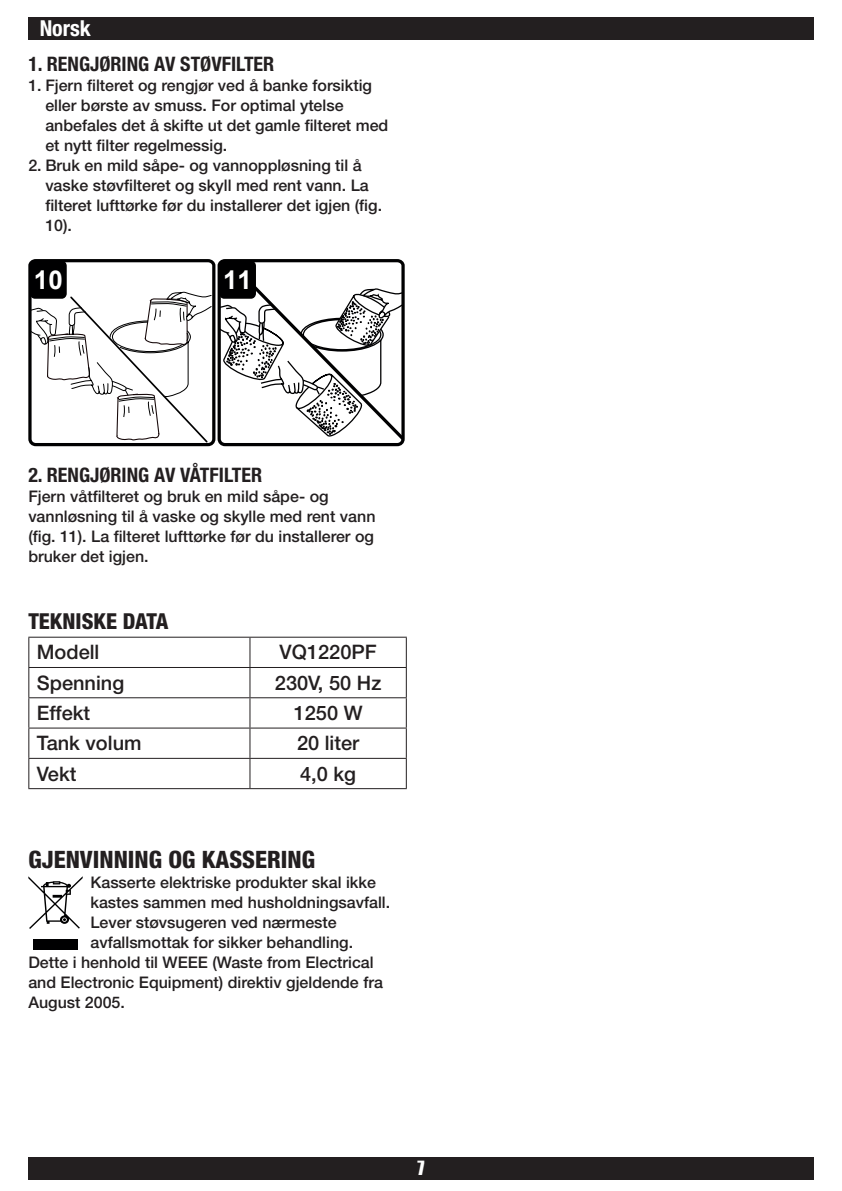
<style>
.page{position:relative;width:842px;height:1191px;background:#fff}
.page>*{position:absolute;margin:0;border:0;box-sizing:border-box;transform-origin:0 0}
.t1{font:700 26px "Arial";color:#fff}
.t2{font:800 condensed 24px "Helvetica Neue LT Std";color:#231f20}
.t3{font:800 condensed 22px "Helvetica Neue LT Std";color:#231f20}
.t4{font:700 condensed 22px "Helvetica Neue LT Std";color:#fff}
.t5{font:500 20px "Helvetica Neue LT Std";color:#231f20}
.t6{font:700 condensed 20px "Helvetica Neue LT Std";color:#231f20}
.t7{font:18px "Impact";color:#fff}
.t8{font:500 16px/20px "Helvetica Neue LT Std";color:#231f20}
</style>
<div class="page">
<div style="left:28px;top:1157px;width:786px;height:22px;background:#231f20"></div>
<div style="left:28px;top:17px;width:786px;height:23px;background:#231f20"></div>
<div style="left:30px;top:261px;width:37px;height:38px;background:#000001;border-radius:5px"></div>
<div style="left:28px;top:259px;width:187px;height:187px;border:3px solid #000001;border-radius:6px"></div>
<svg style="left:30px;top:292px;width:182px;height:152px"></svg>
<svg style="left:222px;top:286px;width:179px;height:156px"></svg>
<div style="left:219px;top:261px;width:37px;height:38px;background:#000001;border-radius:5px"></div>
<div style="left:218px;top:259px;width:187px;height:187px;border:3px solid #000001;border-radius:6px"></div>
<hr style="left:28px;top:636px;width:222px;height:1px;background:#231f20">
<hr style="left:28px;top:637px;width:1px;height:30px;background:#231f20">
<hr style="left:250px;top:636px;width:157px;height:1px;background:#231f20">
<hr style="left:249px;top:637px;width:1px;height:30px;background:#231f20">
<hr style="left:406px;top:637px;width:1px;height:30px;background:#231f20">
<hr style="left:28px;top:667px;width:222px;height:1px;background:#231f20">
<hr style="left:250px;top:667px;width:157px;height:1px;background:#231f20">
<hr style="left:28px;top:697px;width:222px;height:1px;background:#231f20">
<svg style="left:28px;top:668px;width:1px;height:59px"></svg>
<hr style="left:250px;top:697px;width:157px;height:1px;background:#231f20">
<svg style="left:249px;top:668px;width:1px;height:59px"></svg>
<svg style="left:406px;top:668px;width:1px;height:59px"></svg>
<hr style="left:28px;top:727px;width:222px;height:1px;background:#231f20">
<hr style="left:28px;top:728px;width:1px;height:30px;background:#231f20">
<hr style="left:250px;top:727px;width:157px;height:1px;background:#231f20">
<hr style="left:249px;top:728px;width:1px;height:30px;background:#231f20">
<hr style="left:406px;top:728px;width:1px;height:30px;background:#231f20">
<hr style="left:28px;top:758px;width:222px;height:1px;background:#231f20">
<svg style="left:28px;top:759px;width:1px;height:29px"></svg>
<hr style="left:250px;top:758px;width:157px;height:1px;background:#231f20">
<svg style="left:249px;top:759px;width:1px;height:29px"></svg>
<svg style="left:406px;top:759px;width:1px;height:29px"></svg>
<hr style="left:28px;top:788px;width:222px;height:1px;background:#231f20">
<hr style="left:250px;top:788px;width:157px;height:1px;background:#231f20">
<svg style="left:28px;top:876px;width:55px;height:53px"></svg>
<div style="left:33px;top:939px;width:45px;height:10px;background:#000001"></div>
<h3 class="t4" style="left:40px;top:15px;width:53px">Norsk</h3>
<p class="t6" style="left:28px;top:52px;width:247px">1. RENGJØRING AV STØVFILTER</p>
<p class="t8" style="left:45px;top:75px;width:344px;text-indent:-17px">1. Fjern filteret og rengjør ved å banke forsiktig eller børste av smuss. For optimal ytelse anbefales det å skifte ut det gamle filteret med et nytt filter regelmessig.</p>
<p class="t8" style="left:45px;top:155px;width:338px;text-indent:-17px">2. Bruk en mild såpe- og vannoppløsning til å vaske støvfilteret og skyll med rent vann. La filteret lufttørke før du installerer det igjen (fig.<br>10).</p>
<h1 class="t1" style="left:34px;top:263px;width:30px">10</h1>
<h1 class="t1" style="left:223px;top:263px;width:30px">11</h1>
<p class="t6" style="left:28px;top:463px;width:235px">2. RENGJØRING AV VÅTFILTER</p>
<p class="t8" style="left:28px;top:486px;width:349px">Fjern våtfilteret og bruk en mild såpe- og vannløsning til å vaske og skylle med rent vann (fig. 11). La filteret lufttørke før du installerer og bruker det igjen.</p>
<h3 class="t3" style="left:28px;top:607px;width:142px">TEKNISKE DATA</h3>
<p class="t5" style="left:37px;top:640px;width:64px">Modell</p>
<p class="t5" style="left:280px;top:640px;width:99px">VQ1220PF</p>
<p class="t5" style="left:37px;top:670px;width:89px">Spenning</p>
<p class="t5" style="left:275px;top:670px;width:108px">230V, 50 Hz</p>
<p class="t5" style="left:37px;top:701px;width:55px">Effekt</p>
<p class="t5" style="left:294px;top:701px;width:70px">1250 W</p>
<p class="t5" style="left:37px;top:731px;width:106px">Tank volum</p>
<p class="t5" style="left:297px;top:731px;width:64px">20 liter</p>
<p class="t5" style="left:37px;top:761px;width:41px">Vekt</p>
<p class="t5" style="left:300px;top:761px;width:57px">4,0 kg</p>
<h2 class="t2" style="left:28px;top:844px;width:288px">GJENVINNING OG KASSERING</h2>
<p class="t8" style="left:90px;top:871px;width:287px">Kasserte elektriske produkter skal ikke</p>
<p class="t8" style="left:90px;top:891px;width:301px">kastes sammen med husholdningsavfall.</p>
<p class="t8" style="left:90px;top:911px;width:248px">Lever støvsugeren ved nærmeste</p>
<p class="t8" style="left:90px;top:931px;width:264px">avfallsmottak for sikker behandling.</p>
<p class="t8" style="left:28px;top:951px;width:347px">Dette i henhold til WEEE (Waste from Electrical</p>
<p class="t8" style="left:28px;top:971px;width:356px">and Electronic Equipment) direktiv gjeldende fra</p>
<p class="t8" style="left:28px;top:991px;width:98px">August 2005.</p>
<p class="t7" style="left:417px;top:1154px;width:9px">7</p>
</div>
